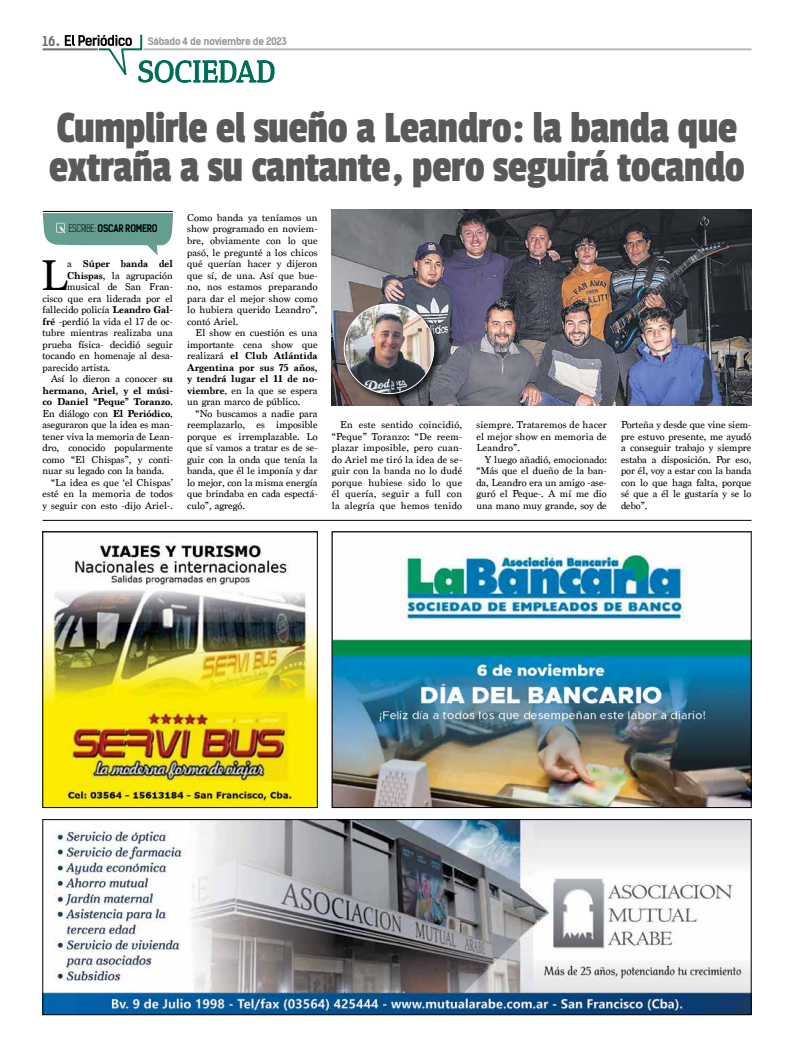
<style>
.page{position:relative;width:794px;height:1049px;background:#fff}
.page>*{position:absolute;margin:0;border:0;box-sizing:border-box;transform-origin:0 0}
.t1{font:46.8px/39px "Passion One";letter-spacing:-.01em;color:#58595b;scale:.94 1}
.t2{font:45.2px "Marion";color:#000}
.t3{font:700 13px "Kelson Sans";color:#6d6e71}
.t4{font:10.5px/11.5px "Marion";color:#000;text-align:justify}
.t5{font:700 10.5px "Marion";letter-spacing:-.005em;color:#000}
.t6{font:700 10px "Kelson Sans RU";letter-spacing:-.025em;color:#939598}
.t7{font:700 10px "Kelson Sans";letter-spacing:-.04em;color:#000;scale:.91 1}
.t8{font:600 2.5px "Franklin Gothic IT Cby BT";letter-spacing:-.025em;color:#6d6e71}
.s1{font-family:"Kelson Sans RU";font-weight:300}
.s2{font-weight:300}
.s3{font-weight:400}
.s4{font-weight:700}
</style>
<div class="page">
<hr style="left:143px;top:48px;width:608px;height:2px;background:#b6b8ba">
<hr style="left:43px;top:48px;width:55px;height:2px;background:#6d6e71">
<svg style="left:65px;top:34px;width:211px;height:49px"></svg>
<hr style="left:43px;top:520px;width:708px;height:1px;background:#000">
<svg style="left:43px;top:213px;width:130px;height:42px"></svg>
<hr style="left:43px;top:211px;width:130px;height:1px;background:#000">
<img style="left:45px;top:821px;width:704px;height:192px">
<div style="left:43px;top:819px;width:708px;height:196px;border:1px solid #000"></div>
<img style="left:45px;top:543px;width:270px;height:263px">
<img style="left:334px;top:554px;width:415px;height:252px">
<div style="left:332px;top:532px;width:419px;height:276px;border:1px solid #000"></div>
<img style="left:332px;top:209px;width:419px;height:196px">
<div style="left:342px;top:302px;width:102px;height:101px;background:#000;opacity:.75"></div>
<img style="left:344px;top:304px;width:90px;height:90px;border-radius:45px">
<p class="t3" style="left:43px;top:33px;width:19px">16•</p>
<p class="t6" style="left:148px;top:35px;width:141px">Sábado 4 de noviembre de 2023</p>
<h1 class="t1" style="left:49px;top:108px;width:742px">Cumplirle el sueño a Leandro: la banda que extraña a su cantante, pero seguirá tocando</h1>
<p class="t7" style="left:68px;top:221px;width:100px"><span class="s1">ESCRIBE</span><span class="s2">:</span> OSCAR ROMERO</p>
<p class="t8" style="left:118px;top:120px;width:15px"><span class="s3">•</span>15 AÑOS <span class="s3">•</span></p>
<p class="t4" style="left:187px;top:212px;width:132px">Como banda ya teníamos un show programado en noviem&shy;bre, obviamente con lo que pasó, le pregunté a los chicos qué querían hacer y dijeron que sí, de una. Así que bue&shy;no, nos estamos preparando para dar el mejor show como lo hubiera querido Leandro”, contó Ariel.</p>
<p class="t4" style="left:187px;top:327px;width:132px;text-indent:9px">El show en cuestión es una importante cena show que realizará <span class="s4">el Club Atlántida Argentina por sus 75 años, y tendrá lugar el 11 de no&shy;viembre</span>, en la que se espera un gran marco de público.</p>
<p class="t4" style="left:187px;top:408px;width:132px;text-indent:9px">“No buscamos a nadie para reemplazarlo, es imposible porque es irremplazable. Lo que sí vamos a tratar es de se&shy;guir con la onda que tenía la banda, que él le imponía y dar lo mejor, con la misma energía que brindaba en cada espectá&shy;culo”, agregó.</p>
<h2 class="t2" style="left:40px;top:248px;width:28px">L</h2>
<p class="t5" style="left:67px;top:257px;width:107px"><span class="s3">a</span> Súper banda del</p>
<p class="t4" style="left:67px;top:269px;width:107px"><span class="s4">Chispas</span>, la agrupación</p>
<p class="t4" style="left:67px;top:281px;width:107px">musical de San Fran-</p>
<p class="t4" style="left:43px;top:292px;width:132px">cisco que era liderada por el</p>
<p class="t4" style="left:43px;top:304px;width:132px">fallecido policía <span class="s4">Leandro Gal-</span></p>
<p class="t4" style="left:43px;top:315px;width:132px"><span class="s4">fré</span> -perdió la vida el 17 de oc-</p>
<p class="t4" style="left:43px;top:327px;width:132px">tubre mientras realizaba una</p>
<p class="t4" style="left:43px;top:339px;width:132px">prueba física- decidió seguir</p>
<p class="t4" style="left:43px;top:350px;width:132px">tocando en homenaje al desa-</p>
<p class="t4" style="left:43px;top:362px;width:69px">parecido artista.</p>
<p class="t4" style="left:51px;top:373px;width:123px">Así lo dieron a conocer <span class="s4">su</span></p>
<p class="t5" style="left:43px;top:384px;width:132px">hermano, Ariel, y el músi-</p>
<p class="t5" style="left:43px;top:395px;width:132px">co Daniel “Peque” Toranzo.</p>
<p class="t4" style="left:43px;top:408px;width:132px">En diálogo con <span class="s4">El Periódico</span>,</p>
<p class="t4" style="left:43px;top:419px;width:132px">aseguraron que la idea es man-</p>
<p class="t4" style="left:43px;top:431px;width:132px">tener viva la memoria de Lean-</p>
<p class="t4" style="left:43px;top:442px;width:132px">dro, conocido popularmente</p>
<p class="t4" style="left:43px;top:454px;width:132px">como “El Chispas”, y conti-</p>
<p class="t4" style="left:43px;top:465px;width:123px">nuar su legado con la banda.</p>
<p class="t4" style="left:51px;top:477px;width:123px">“La idea es que ‘el Chispas’</p>
<p class="t4" style="left:43px;top:488px;width:132px">esté en la memoria de todos</p>
<p class="t4" style="left:43px;top:500px;width:132px">y seguir con esto -dijo Ariel-.</p>
<p class="t4" style="left:476px;top:419px;width:132px">siempre. Trataremos de hacer el mejor show en memoria de Leandro”.</p>
<p class="t4" style="left:476px;top:454px;width:132px;text-indent:9px">Y luego añadió, emocionado: “Más que el dueño de la ban&shy;da, Leandro era un amigo -ase&shy;guró el Peque-. A mí me dio una mano muy grande, soy de</p>
<p class="t4" style="left:621px;top:419px;width:132px">Porteña y desde que vine siem&shy;pre estuvo presente, me ayudó a conseguir trabajo y siempre estaba a disposición. Por eso, por él, voy a estar con la banda con lo que haga falta, porque sé que a él le gustaría y se lo debo”.</p>
<p class="t4" style="left:332px;top:419px;width:132px;text-indent:9px">En este sentido coincidió, “Peque” Toranzo: “De reem&shy;plazar imposible, pero cuan&shy;do Ariel me tiró la idea de se&shy;guir con la banda no lo dudé porque hubiese sido lo que él quería, seguir a full con la alegría que hemos tenido</p>
</div>
